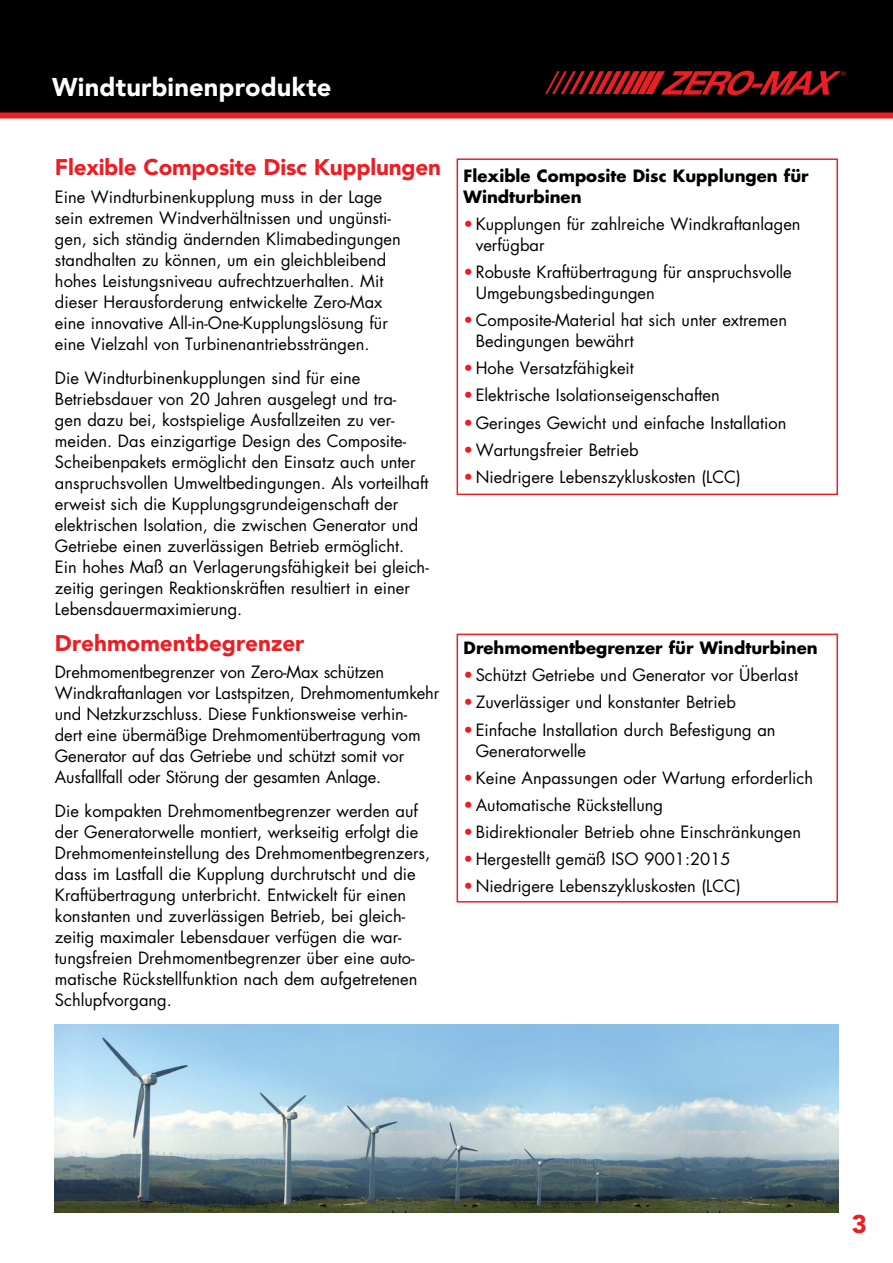
<style>
.page{position:relative;width:893px;height:1263px;background:#fff}
.page>*{position:absolute;margin:0;border:0;box-sizing:border-box;transform-origin:0 0}
.t1{font:900 25.5px "Avenir LT Std";letter-spacing:.005em;color:#fff}
.t2{font:900 25.5px "Avenir LT Std";color:#ed1d24}
.t3{font:900 22.5px "Avenir LT Std";letter-spacing:-.01em;color:#ed1d24}
.t4{font:16.5px/21px "Futura Std";color:#000}
.t5{font:700 16.5px/21px "Futura Std";color:#000}
.s1{color:#ed1d24}
</style>
<div class="page">
<div style="left:0;top:0;width:893px;height:118px;background:#000"></div>
<div style="left:0;top:113px;width:893px;height:6px;background:#ed1d24"></div>
<svg style="left:545px;top:71px;width:301px;height:24px"></svg>
<img style="left:55px;top:1024px;width:783px;height:188px">
<div style="left:457px;top:634px;width:381px;height:268px;border:2px solid #ed1d24"></div>
<div style="left:457px;top:158px;width:381px;height:337px;border:2px solid #ed1d24"></div>
<h1 class="t1" style="left:52px;top:72px;width:281px">Windturbinenprodukte</h1>
<h2 class="t3" style="left:55px;top:154px;width:388px">Flexible Composite Disc Kupplungen</h2>
<p class="t4" style="left:55px;top:186px;width:347px">Eine Windturbinenkupplung muss in der Lage sein extremen Windverhältnissen und ungünsti&shy;gen, sich ständig ändernden Klimabedingungen standhalten zu können, um ein gleichbleibend hohes Leistungsniveau aufrechtzuerhalten. Mit dieser Herausforderung entwickelte Zero-Max eine innovative All-in-One-Kupplungslösung für eine Vielzahl von Turbinenantriebssträngen.</p>
<p class="t4" style="left:55px;top:368px;width:375px">Die Windturbinenkupplungen sind für eine Betriebsdauer von 20 Jahren ausgelegt und tra-<br>gen dazu bei, kostspielige Ausfallzeiten zu ver&shy;meiden. Das einzigartige Design des Composite-Scheibenpakets ermöglicht den Einsatz auch unter anspruchsvollen Umweltbedingungen. Als vorteilhaft erweist sich die Kupplungsgrundeigenschaft der elektrischen Isolation, die zwischen Generator und Getriebe einen zuverlässigen Betrieb ermöglicht.<br>Ein hohes Maß an Verlagerungsfähigkeit bei gleich&shy;zeitig geringen Reaktionskräften resultiert in einer Lebensdauermaximierung.</p>
<h2 class="t3" style="left:55px;top:629px;width:251px">Drehmomentbegrenzer</h2>
<p class="t4" style="left:55px;top:661px;width:386px">Drehmomentbegrenzer von Zero-Max schützen Windkraftanlagen vor Lastspitzen, Drehmomentumkehr und Netzkurzschluss. Diese Funktionsweise verhin-<br>dert eine übermäßige Drehmomentübertragung vom Generator auf das Getriebe und schützt somit vor Ausfallfall oder Störung der gesamten Anlage.</p>
<p class="t4" style="left:55px;top:801px;width:377px">Die kompakten Drehmomentbegrenzer werden auf der Generatorwelle montiert, werkseitig erfolgt die Drehmomenteinstellung des Drehmomentbegrenzers, dass im Lastfall die Kupplung durchrutscht und die Kraftübertragung unterbricht. Entwickelt für einen konstanten und zuverlässigen Betrieb, bei gleich&shy;zeitig maximaler Lebensdauer verfügen die war&shy;tungsfreien Drehmomentbegrenzer über eine auto&shy;matische Rückstellfunktion nach dem aufgetretenen Schlupfvorgang.</p>
<p class="t5" style="left:464px;top:165px;width:347px">Flexible Composite Disc Kupplungen für<br>Windturbinen</p>
<p class="t4" style="left:476px;top:213px;width:326px;text-indent:-12px"><span class="s1">•</span>Kupplungen für zahlreiche Windkraftanlagen verfügbar</p>
<p class="t4" style="left:476px;top:262px;width:317px;text-indent:-12px"><span class="s1">•</span>Robuste Kraftübertragung für anspruchsvolle<br>Umgebungsbedingungen</p>
<p class="t4" style="left:476px;top:310px;width:313px;text-indent:-12px"><span class="s1">•</span>Composite-Material hat sich unter extremen<br>Bedingungen bewährt</p>
<p class="t4" style="left:464px;top:358px;width:172px"><span class="s1">•</span>Hohe Versatzfähigkeit</p>
<p class="t4" style="left:464px;top:385px;width:258px"><span class="s1">•</span>Elektrische Isolationseigenschaften</p>
<p class="t4" style="left:464px;top:412px;width:324px"><span class="s1">•</span> Geringes Gewicht und einfache Installation</p>
<p class="t4" style="left:464px;top:439px;width:176px"><span class="s1">•</span>Wartungsfreier Betrieb</p>
<p class="t4" style="left:464px;top:467px;width:279px"><span class="s1">•</span> Niedrigere Lebenszykluskosten (LCC)</p>
<p class="t5" style="left:464px;top:637px;width:356px">Drehmomentbegrenzer für Windturbinen</p>
<p class="t4" style="left:464px;top:665px;width:336px"><span class="s1">•</span>Schützt Getriebe und Generator vor Überlast</p>
<p class="t4" style="left:464px;top:692px;width:274px"><span class="s1">•</span>Zuverlässiger und konstanter Betrieb</p>
<p class="t4" style="left:476px;top:719px;width:301px;text-indent:-12px"><span class="s1">•</span>Einfache Installation durch Befestigung an<br>Generatorwelle</p>
<p class="t4" style="left:464px;top:767px;width:351px"><span class="s1">•</span>Keine Anpassungen oder Wartung erforderlich</p>
<p class="t4" style="left:464px;top:794px;width:201px"><span class="s1">•</span>Automatische Rückstellung</p>
<p class="t4" style="left:464px;top:822px;width:339px"><span class="s1">•</span>Bidirektionaler Betrieb ohne Einschränkungen</p>
<p class="t4" style="left:464px;top:849px;width:269px"><span class="s1">•</span>Hergestellt gemäß ISO 9001:2015</p>
<p class="t4" style="left:464px;top:876px;width:279px"><span class="s1">•</span> Niedrigere Lebenszykluskosten (LCC)</p>
<h1 class="t2" style="left:852px;top:1209px;width:17px">3</h1>
</div>
